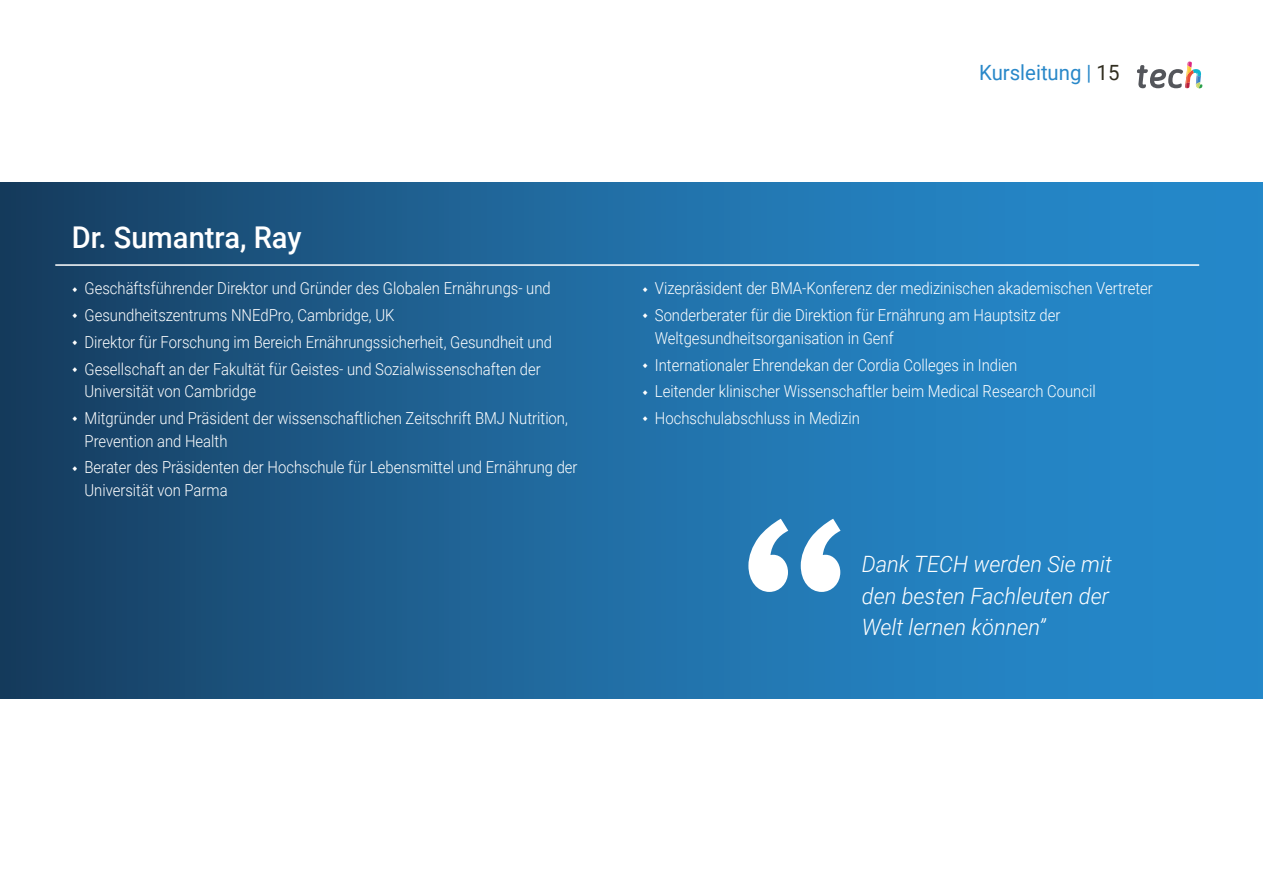
<style>
.page{position:relative;width:1263px;height:893px;background:#fff}
.page>*{position:absolute;margin:0;border:0;box-sizing:border-box;transform-origin:0 0}
.t1{font:500 30px "Roboto";color:#fff}
.t2{font:italic 300 22.5px/31.5px "Roboto";color:#fff}
.t3{font:21px "Roboto";color:#2988c9}
.t4{font:300 16.5px/26.7px "Roboto";color:#fff;scale:.9 1}
.s1{color:#312e20}
</style>
<div class="page">
<div style="left:0;top:182px;width:1263px;height:516px;background:linear-gradient(to right,#184267,#2793d9)"></div>
<svg style="left:748px;top:519px;width:92px;height:73px"></svg>
<hr style="left:55px;top:264px;width:1144px;height:2px;background:#fff">
<svg style="left:1137px;top:62px;width:65px;height:27px"></svg>
<svg style="left:73px;top:287px;width:4px;height:5px"></svg>
<svg style="left:73px;top:314px;width:4px;height:5px"></svg>
<svg style="left:73px;top:340px;width:4px;height:5px"></svg>
<svg style="left:73px;top:367px;width:4px;height:5px"></svg>
<svg style="left:73px;top:416px;width:4px;height:5px"></svg>
<svg style="left:73px;top:466px;width:4px;height:5px"></svg>
<svg style="left:643px;top:287px;width:4px;height:5px"></svg>
<svg style="left:643px;top:314px;width:4px;height:5px"></svg>
<svg style="left:643px;top:363px;width:4px;height:5px"></svg>
<svg style="left:643px;top:390px;width:4px;height:5px"></svg>
<svg style="left:643px;top:416px;width:4px;height:5px"></svg>
<h1 class="t1" style="left:72px;top:216px;width:231px">Dr. Sumantra, Ray</h1>
<p class="t4" style="left:85px;top:275px;width:521px">Geschäftsführender Direktor und Gründer des Globalen Ernährungs- und Gesundheitszentrums NNEdPro, Cambridge, UK<br>Direktor für Forschung im Bereich Ernährungssicherheit, Gesundheit und Gesellschaft an der Fakultät für Geistes- und Sozialwissenschaften der</p>
<p class="t4" style="left:85px;top:377px;width:539px">Universität von Cambridge<br>Mitgründer und Präsident der wissenschaftlichen Zeitschrift BMJ Nutrition,</p>
<p class="t4" style="left:85px;top:427px;width:549px">Prevention and Health<br>Berater des Präsidenten der Hochschule für Lebensmittel und Ernährung der</p>
<p class="t4" style="left:85px;top:476px;width:161px">Universität von Parma</p>
<p class="t3" style="left:979px;top:57px;width:142px">Kursleitung | <span class="s1">15</span></p>
<p class="t4" style="left:655px;top:275px;width:555px">Vizepräsident der BMA-Konferenz der medizinischen akademischen Vertreter<br>Sonderberater für die Direktion für Ernährung am Hauptsitz der</p>
<p class="t4" style="left:655px;top:324px;width:491px">Weltgesundheitsorganisation in Genf<br>Internationaler Ehrendekan der Cordia Colleges in Indien<br>Leitender klinischer Wissenschaftler beim Medical Research Council Hochschulabschluss in Medizin</p>
<h2 class="t2" style="left:862px;top:548px;width:252px">Dank TECH werden Sie mit den besten Fachleuten der<br>Welt lernen können”</h2>
</div>
